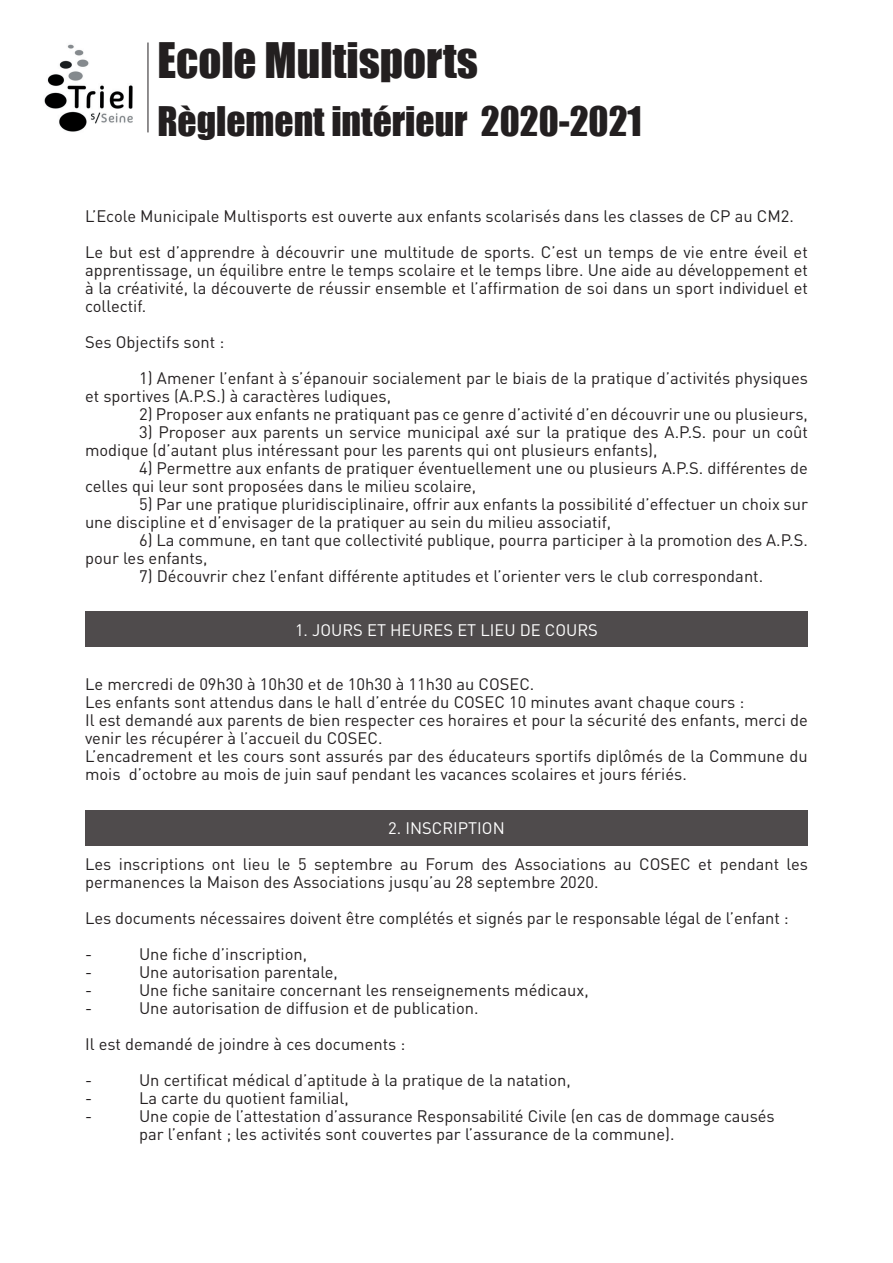
<style>
.page{position:relative;width:893px;height:1263px;background:#fff}
.page>*{position:absolute;margin:0;border:0;box-sizing:border-box;transform-origin:0 0}
.t1{font:45px "Impact";color:#231f20}
.t2{font:37.5px "Impact";color:#231f20}
.t3{font:16.5px/18px "DIN Pro";color:#231f20}
.t4{font:16.5px "DIN Pro";color:#fff}
</style>
<div class="page">
<img style="left:44px;top:44px;width:89px;height:88px">
<hr style="left:148px;top:43px;width:1px;height:89px;background:#231f20">
<div style="left:85px;top:810px;width:723px;height:35px;background:#4f4b4c"></div>
<div style="left:85px;top:612px;width:723px;height:35px;background:#4f4b4c"></div>
<p class="t1" style="left:157px;top:26px;width:322px">Ecole Multisports</p>
<p class="t2" style="left:157px;top:92px;width:486px">Règlement intérieur 2020-2021</p>
<p class="t3" style="left:85px;top:206px;width:710px">L’Ecole Municipale Multisports est ouverte aux enfants scolarisés dans les classes de CP au CM2.</p>
<p class="t3" style="left:85px;top:242px;width:724px;text-align:justify">Le but est d’apprendre à découvrir une multitude de sports. C’est un temps de vie entre éveil et apprentissage, un équilibre entre le temps scolaire et le temps libre. Une aide au développement et à la créativité, la découverte de réussir ensemble et l’affirmation de soi dans un sport individuel et collectif.</p>
<p class="t3" style="left:85px;top:332px;width:141px">Ses Objectifs sont :</p>
<p class="t3" style="left:85px;top:368px;width:724px;text-indent:54px">1) Amener l’enfant à s’épanouir socialement par le biais de la pratique d’activités physiques et sportives (A.P.S.) à caractères ludiques,</p>
<p class="t3" style="left:139px;top:404px;width:670px">2) Proposer aux enfants ne pratiquant pas ce genre d’activité d’en découvrir une ou plusieurs,</p>
<p class="t3" style="left:85px;top:422px;width:724px;text-indent:54px">3) Proposer aux parents un service municipal axé sur la pratique des A.P.S. pour un coût modique (d’autant plus intéressant pour les parents qui ont plusieurs enfants),</p>
<p class="t3" style="left:85px;top:458px;width:724px;text-indent:54px">4) Permettre aux enfants de pratiquer éventuellement une ou plusieurs A.P.S. différentes de celles qui leur sont proposées dans le milieu scolaire,</p>
<p class="t3" style="left:85px;top:494px;width:724px;text-indent:54px">5) Par une pratique pluridisciplinaire, offrir aux enfants la possibilité d’effectuer un choix sur une discipline et d’envisager de la pratiquer au sein du milieu associatif,</p>
<p class="t3" style="left:85px;top:530px;width:724px;text-indent:54px">6) La commune, en tant que collectivité publique, pourra participer à la promotion des A.P.S. pour les enfants,</p>
<p class="t3" style="left:139px;top:566px;width:626px">7) Découvrir chez l’enfant différente aptitudes et l’orienter vers le club correspondant.</p>
<p class="t4" style="left:295px;top:618px;width:304px">1. JOURS ET HEURES ET LIEU DE COURS</p>
<p class="t3" style="left:85px;top:674px;width:451px">Le mercredi de 09h30 à 10h30 et de 10h30 à 11h30 au COSEC.</p>
<p class="t3" style="left:85px;top:692px;width:661px">Les enfants sont attendus dans le hall d’entrée du COSEC 10 minutes avant chaque cours :</p>
<p class="t3" style="left:85px;top:710px;width:724px">Il est demandé aux parents de bien respecter ces horaires et pour la sécurité des enfants, merci de venir les récupérer à l’accueil du COSEC.</p>
<p class="t3" style="left:85px;top:746px;width:724px">L’encadrement et les cours sont assurés par des éducateurs sportifs diplômés de la Commune du mois d’octobre au mois de juin sauf pendant les vacances scolaires et jours fériés.</p>
<p class="t4" style="left:388px;top:816px;width:118px">2. INSCRIPTION</p>
<p class="t3" style="left:85px;top:854px;width:724px">Les inscriptions ont lieu le 5 septembre au Forum des Associations au COSEC et pendant les permanences la Maison des Associations jusqu’au 28 septembre 2020.</p>
<p class="t3" style="left:85px;top:908px;width:705px">Les documents nécessaires doivent être complétés et signés par le responsable légal de l’enfant :</p>
<p class="t3" style="left:85px;top:944px;width:9px">-</p>
<p class="t3" style="left:139px;top:944px;width:170px">Une fiche d’inscription,</p>
<p class="t3" style="left:85px;top:962px;width:9px">-</p>
<p class="t3" style="left:139px;top:962px;width:200px">Une autorisation parentale,</p>
<p class="t3" style="left:85px;top:980px;width:9px">-</p>
<p class="t3" style="left:139px;top:980px;width:451px">Une fiche sanitaire concernant les renseignements médicaux,</p>
<p class="t3" style="left:85px;top:998px;width:9px">-</p>
<p class="t3" style="left:139px;top:998px;width:341px">Une autorisation de diffusion et de publication.</p>
<p class="t3" style="left:85px;top:1034px;width:322px">Il est demandé de joindre à ces documents :</p>
<p class="t3" style="left:85px;top:1070px;width:9px">-</p>
<p class="t3" style="left:139px;top:1070px;width:433px">Un certificat médical d’aptitude à la pratique de la natation,</p>
<p class="t3" style="left:85px;top:1088px;width:9px">-</p>
<p class="t3" style="left:139px;top:1088px;width:211px">La carte du quotient familial,</p>
<p class="t3" style="left:85px;top:1106px;width:9px">-</p>
<p class="t3" style="left:139px;top:1106px;width:637px">Une copie de l’attestation d’assurance Responsabilité Civile (en cas de dommage causés par l’enfant ; les activités sont couvertes par l’assurance de la commune).</p>
</div>
